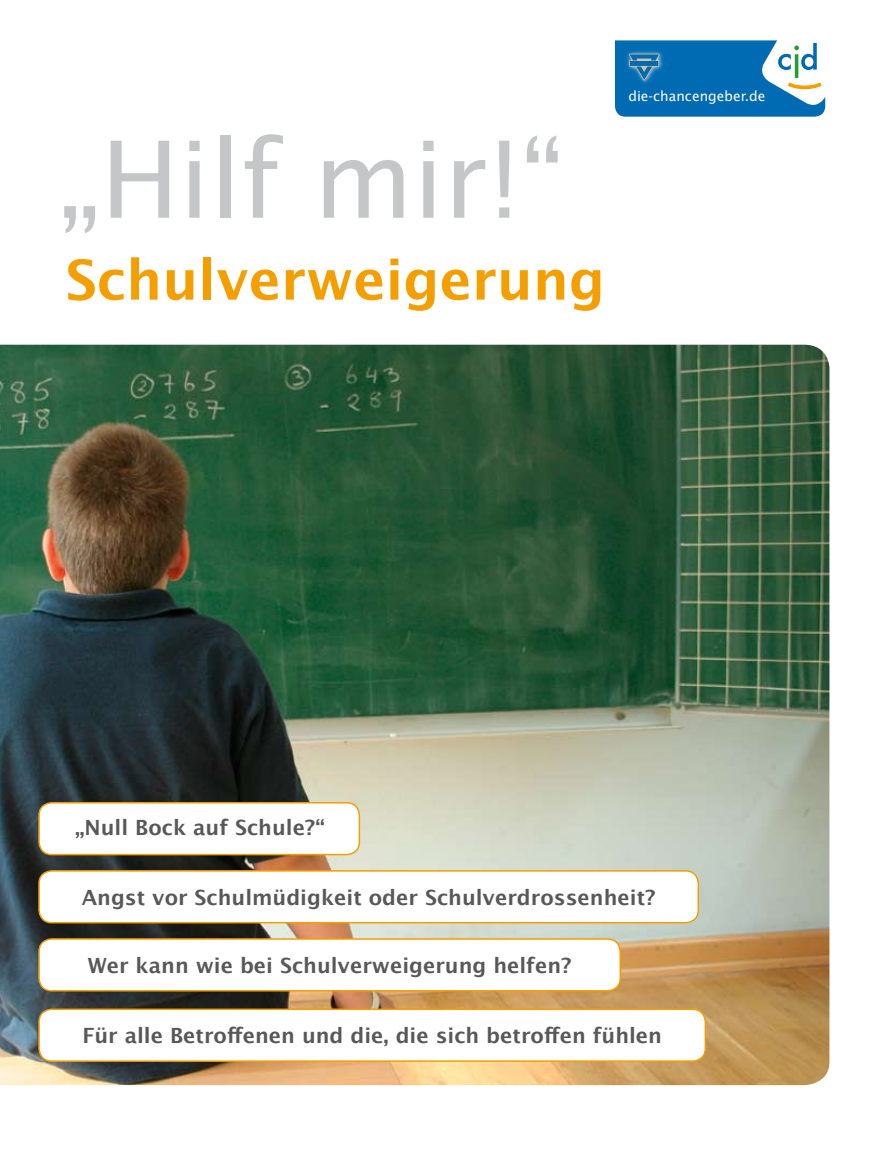
<style>
.page{position:relative;width:872px;height:1149px;background:#fff}
.page>*{position:absolute;margin:0;border:0;box-sizing:border-box;transform-origin:0 0}
.t1{font:106.5px "Lucida Grande";color:#c5c6c8}
.t2{font:700 54.9px "Lucida Grande";color:#f49e00}
.t3{font:700 21px "Lucida Grande";color:#58585a}
.t4{font:13.8px "Lucida Sans";color:#fff}
</style>
<div class="page">
<img style="left:0;top:344px;width:829px;height:740px">
<svg style="left:615px;top:40px;width:210px;height:77px"></svg>
<div style="left:630px;top:61px;width:28px;height:5px;background:#006ab2"></div>
<div style="left:39px;top:1008px;width:666px;height:52px;background:#fff;border-radius:13px"></div>
<div style="left:38px;top:1008px;width:668px;height:53px;border:2px solid #f49e00;border-radius:13px"></div>
<div style="left:39px;top:802px;width:320px;height:52px;background:#fff;border-radius:13px"></div>
<div style="left:38px;top:801px;width:322px;height:54px;border:2px solid #f49e00;border-radius:13px"></div>
<div style="left:39px;top:870px;width:659px;height:52px;background:#fff;border-radius:13px"></div>
<div style="left:38px;top:869px;width:661px;height:54px;border:2px solid #f49e00;border-radius:13px"></div>
<div style="left:39px;top:938px;width:581px;height:52px;background:#fff;border-radius:13px"></div>
<div style="left:38px;top:937px;width:583px;height:54px;border:2px solid #f49e00;border-radius:13px"></div>
<h1 class="t1" style="left:58px;top:119px;width:506px">„Hilf mir!“</h1>
<h2 class="t2" style="left:66px;top:235px;width:541px">Schulverweigerung</h2>
<p class="t4" style="left:628px;top:87px;width:139px">die-chancengeber.de</p>
<p class="t3" style="left:75px;top:809px;width:251px">„Null Bock auf Schule?“</p>
<p class="t3" style="left:82px;top:880px;width:575px">Angst vor Schulmüdigkeit oder Schulverdrossenheit?</p>
<p class="t3" style="left:88px;top:948px;width:485px">Wer kann wie bei Schulverweigerung helfen?</p>
<p class="t3" style="left:82px;top:1018px;width:581px">Für alle Betroffenen und die, die sich betroffen fühlen</p>
</div>
